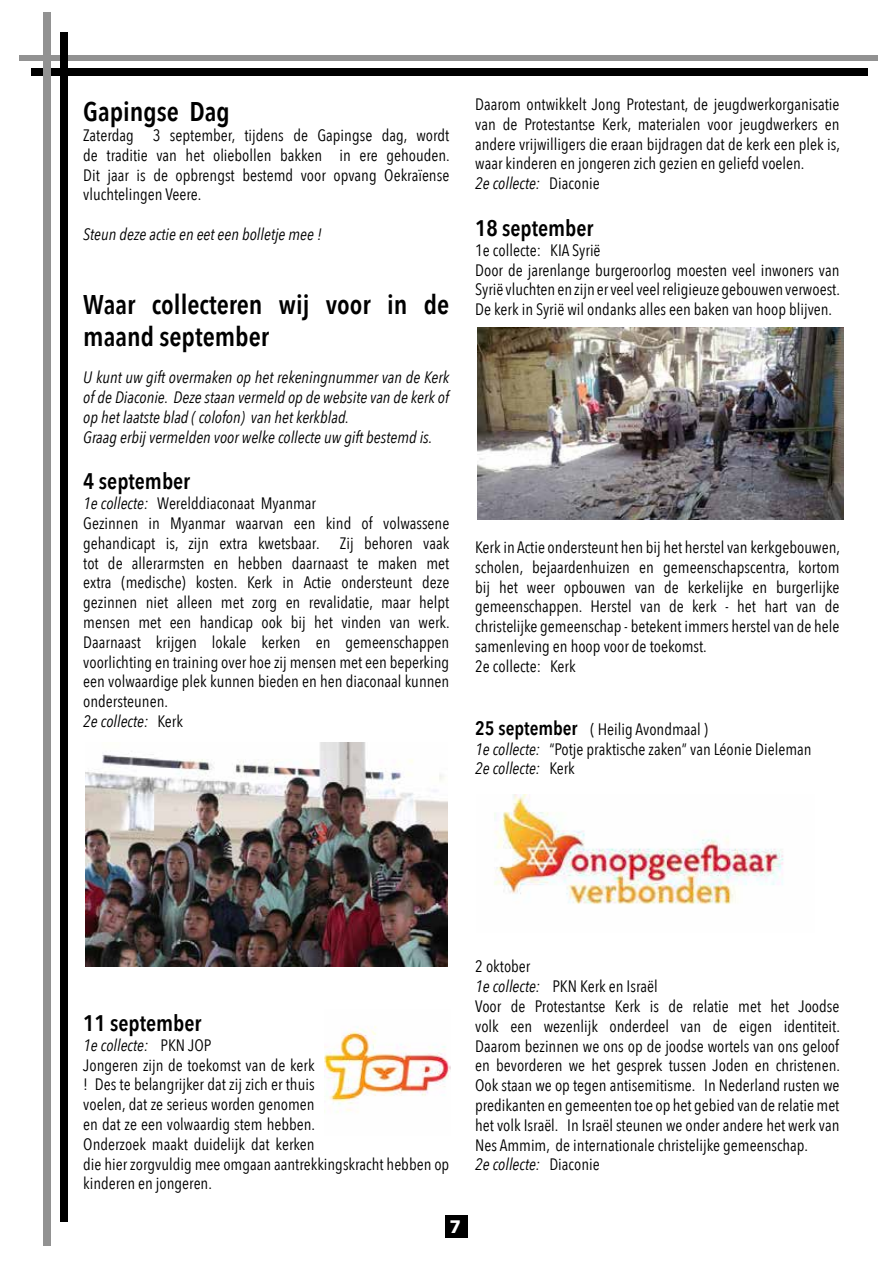
<style>
.page{position:relative;width:893px;height:1263px;background:#fff}
.page>*{position:absolute;margin:0;border:0;box-sizing:border-box;transform-origin:0 0}
.t1{font:600 27px/32.4px "Avenir Next Condensed";color:#000}
.t2{font:600 22.5px "Avenir Next Condensed";color:#000}
.t3{font:700 18px "Avenir Next";color:#fff}
.t4{font:16.5px/19.8px "Avenir Next Condensed";color:#000}
.t5{font:italic 16.5px/19.8px "Avenir Next Condensed";color:#000}
.s1{font-style:italic}
.s2{font-weight:600;font-size:19.5px}
</style>
<div class="page">
<div style="left:31px;top:68px;width:836px;height:7px;background:#000"></div>
<div style="left:43px;top:13px;width:8px;height:1233px;background:#929292"></div>
<div style="left:19px;top:55px;width:859px;height:6px;background:#929292"></div>
<div style="left:60px;top:32px;width:8px;height:1189px;background:#000"></div>
<div style="left:445px;top:1215px;width:23px;height:22px;background:#000"></div>
<img style="left:85px;top:742px;width:363px;height:224px">
<img style="left:324px;top:1026px;width:126px;height:87px">
<img style="left:478px;top:327px;width:365px;height:192px">
<img style="left:494px;top:794px;width:290px;height:111px">
<h1 class="t1" style="left:83px;top:95px;width:148px">Gapingse Dag</h1>
<p class="t4" style="left:83px;top:125px;width:368px;text-align:justify">Zaterdag 3 september, tijdens de Gapingse dag, wordt de traditie van het oliebollen bakken in ere gehouden.<br>Dit jaar is de opbrengst bestemd voor opvang Oekraïense vluchtelingen Veere.</p>
<p class="t5" style="left:83px;top:224px;width:240px">Steun deze actie en eet een bolletje mee !</p>
<h1 class="t1" style="left:83px;top:287px;width:367px">Waar collecteren wij voor in de maand september</h1>
<p class="t5" style="left:83px;top:367px;width:368px">U kunt uw gift overmaken op het rekeningnummer van de Kerk of de Diaconie. Deze staan vermeld op de website van de kerk of op het laatste blad ( colofon) van het kerkblad.<br>Graag erbij vermelden voor welke collecte uw gift bestemd is.</p>
<h2 class="t2" style="left:83px;top:462px;width:108px">4 september</h2>
<p class="t4" style="left:83px;top:493px;width:368px"><span class="s1">1e collecte:</span> Werelddiaconaat Myanmar<br>Gezinnen in Myanmar waarvan een kind of volwassene gehandicapt is, zijn extra kwetsbaar. Zij behoren vaak tot de allerarmsten en hebben daarnaast te maken met extra (medische) kosten. Kerk in Actie ondersteunt deze gezinnen niet alleen met zorg en revalidatie, maar helpt mensen met een handicap ook bij het vinden van werk.<br>Daarnaast krijgen lokale kerken en gemeenschappen voorlichting en training over hoe zij mensen met een beperking een volwaardige plek kunnen bieden en hen diaconaal kunnen ondersteunen.<br><span class="s1">2e collecte:</span> Kerk</p>
<p class="t4" style="left:475px;top:94px;width:366px">Daarom ontwikkelt Jong Protestant, de jeugdwerkorganisatie van de Protestantse Kerk, materialen voor jeugdwerkers en andere vrijwilligers die eraan bijdragen dat de kerk een plek is, waar kinderen en jongeren zich gezien en geliefd voelen.<br><span class="s1">2e collecte:</span> Diaconie</p>
<h2 class="t2" style="left:475px;top:209px;width:120px">18 september</h2>
<p class="t4" style="left:475px;top:239px;width:366px">1e collecte: KIA Syrië<br>Door de jarenlange burgeroorlog moesten veel inwoners van Syrië vluchten en zijn er veel veel religieuze gebouwen verwoest.<br>De kerk in Syrië wil ondanks alles een baken van hoop blijven.</p>
<p class="t4" style="left:475px;top:536px;width:366px">Kerk in Actie ondersteunt hen bij het herstel van kerkgebouwen, scholen, bejaardenhuizen en gemeenschapscentra, kortom bij het weer opbouwen van de kerkelijke en burgerlijke gemeenschappen. Herstel van de kerk - het hart van de christelijke gemeenschap - betekent immers herstel van de hele samenleving en hoop voor de toekomst.<br>2e collecte: Kerk</p>
<p class="t4" style="left:475px;top:718px;width:338px"><span class="s2">25 september</span> ( Heilig Avondmaal )<br><span class="s1">1e collecte:</span> “Potje praktische zaken” van Léonie Dieleman<br><span class="s1">2e collecte:</span> Kerk</p>
<h2 class="t2" style="left:83px;top:1004px;width:120px">11 september</h2>
<p class="t4" style="left:83px;top:1034px;width:368px"><span class="s1">1e collecte:</span> PKN JOP<br>Jongeren zijn de toekomst van de kerk<br>! Des te belangrijker dat zij zich er thuis<br>voelen, dat ze serieus worden genomen<br>en dat ze een volwaardig stem hebben.<br>Onderzoek maakt duidelijk dat kerken<br>die hier zorgvuldig mee omgaan aantrekkingskracht hebben op kinderen en jongeren.</p>
<p class="t3" style="left:450px;top:1211px;width:13px">7</p>
<p class="t4" style="left:475px;top:956px;width:366px">2 oktober<br><span class="s1">1e collecte:</span> PKN Kerk en Israël<br>Voor de Protestantse Kerk is de relatie met het Joodse volk een wezenlijk onderdeel van de eigen identiteit.<br>Daarom bezinnen we ons op de joodse wortels van ons geloof en bevorderen we het gesprek tussen Joden en christenen.<br>Ook staan we op tegen antisemitisme. In Nederland rusten we predikanten en gemeenten toe op het gebied van de relatie met het volk Israël. In Israël steunen we onder andere het werk van Nes Ammim, de internationale christelijke gemeenschap.<br><span class="s1">2e collecte:</span> Diaconie</p>
</div>
